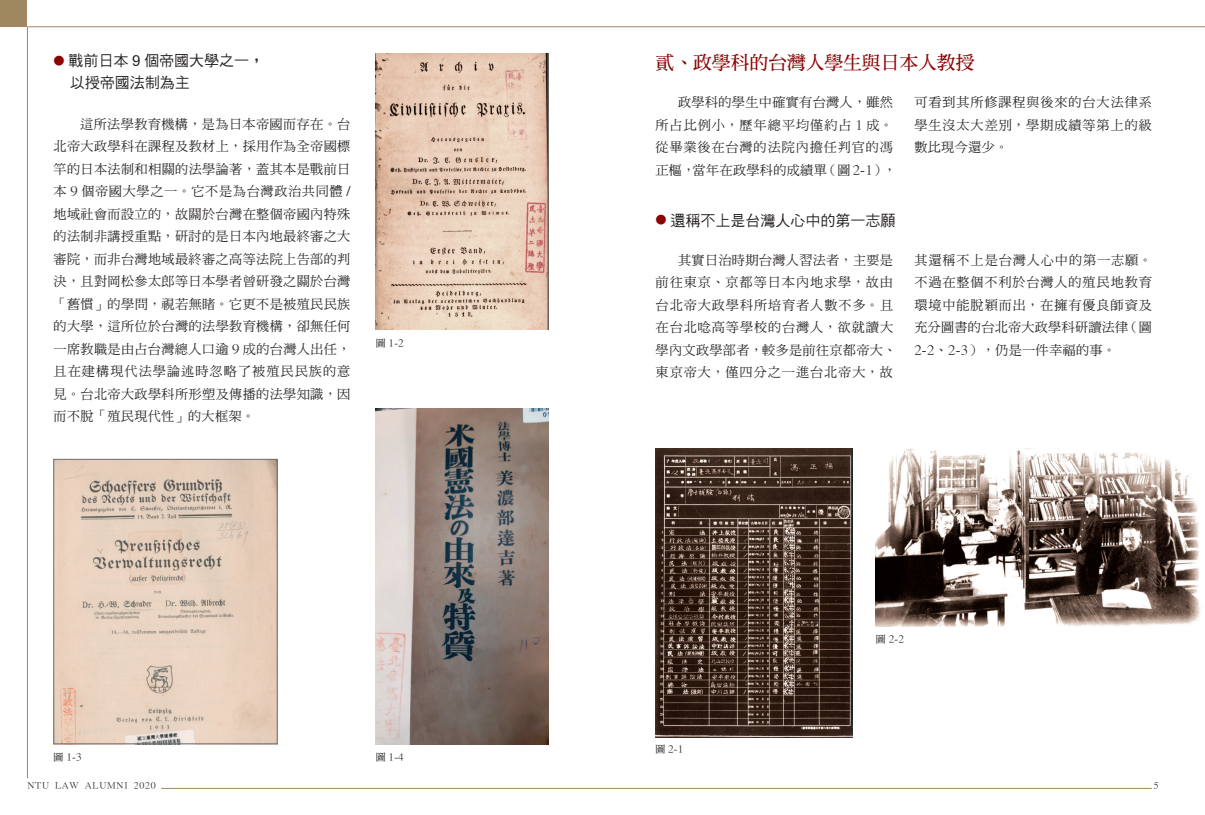
<style>
.page{position:relative;width:1205px;height:815px;background:#fff}
.page>*{position:absolute;margin:0;border:0;box-sizing:border-box;transform-origin:0 0}
.t1{font:18.75px "DF Ming Bd HKP BF";color:#8b0202}
.t2{font:15px "DF Hei Md HKP BF";color:#231f20}
.t3{font:13.12px/22.5px "DF Ming Md HKP BF";letter-spacing:.07em;color:#231f20;text-align:justify}
.t4{font:10px "DF Ming Md HKP BF";color:#231f20}
.t5{font:8.75px "DF Ming Md HKP BF";letter-spacing:.1em;color:#231f20}
.s1{font-family:"DF Ming Bd HKP BF";font-size:11.25px;color:#8b0202}
</style>
<div class="page">
<hr style="left:27px;top:27px;width:1178px;height:1px;background:#9f885f">
<hr style="left:161px;top:788px;width:991px;height:1px;background:#9f885f">
<hr style="left:27px;top:27px;width:1px;height:751px;background:#9f885f">
<div style="left:0;top:0;width:27px;height:27px;background:#9f885f"></div>
<img style="left:655px;top:448px;width:197px;height:290px">
<img style="left:876px;top:448px;width:325px;height:178px">
<img style="left:376px;top:53px;width:173px;height:277px">
<img style="left:56px;top:461px;width:219px;height:281px">
<img style="left:376px;top:409px;width:173px;height:335px">
<div style="left:54px;top:459px;width:223px;height:285px;border:1px solid #6c6d70"></div>
<p class="t2" style="left:54px;top:53px;width:212px"><span class="s1">●</span> 戰前日本 9 個帝國大學之一，</p>
<p class="t2" style="left:70px;top:75px;width:121px">以授帝國法制為主</p>
<p class="t3" style="left:54px;top:113px;width:298px;text-indent:27px">這所法學教育機構，是為日本帝國而存在。台北帝大政學科在課程及教材上，採用作為全帝國標竿的日本法制和相關的法學論著，蓋其本是戰前日本 9 個帝國大學之一。它不是為台灣政治共同體 /地域社會而設立的，故關於台灣在整個帝國內特殊的法制非講授重點，研討的是日本內地最終審之大審院，而非台灣地域最終審之高等法院上告部的判決，且對岡松參太郎等日本學者曾研發之關於台灣「舊慣」的學問，視若無睹。它更不是被殖民民族的大學，這所位於台灣的法學教育機構，卻無任何一席教職是由占台灣總人口逾 9 成的台灣人出任，且在建構現代法學論述時忽略了被殖民民族的意見。台北帝大政學科所形塑及傳播的法學知識，因而不脫「殖民現代性」的大框架。</p>
<p class="t4" style="left:376px;top:338px;width:29px">圖 1-2</p>
<p class="t4" style="left:54px;top:752px;width:29px">圖 1-3</p>
<p class="t4" style="left:376px;top:752px;width:29px">圖 1-4</p>
<p class="t1" style="left:656px;top:53px;width:320px">貳、政學科的台灣人學生與日本人教授</p>
<p class="t3" style="left:655px;top:92px;width:242px;text-align:left;text-indent:23px">政學科的學生中確實有台灣人，雖然所占比例小，歷年總平均僅約占 1 成。從畢業後在台灣的法院內擔任判官的馮正樞，當年在政學科的成績單（圖 2-1），</p>
<p class="t3" style="left:914px;top:92px;width:239px">可看到其所修課程與後來的台大法律系學生沒太大差別，學期成績等第上的級數比現今還少。</p>
<p class="t2" style="left:656px;top:213px;width:241px"><span class="s1">●</span> 還稱不上是台灣人心中的第一志願</p>
<p class="t3" style="left:656px;top:249px;width:242px;text-align:left;text-indent:22px">其實日治時期台灣人習法者，主要是前往東京、京都等日本內地求學，故由台北帝大政學科所培育者人數不多。且在台北唸高等學校的台灣人，欲就讀大學內文政學部者，較多是前往京都帝大、東京帝大，僅四分之一進台北帝大，故</p>
<p class="t3" style="left:914px;top:249px;width:239px">其還稱不上是台灣人心中的第一志願。不過在整個不利於台灣人的殖民地教育環境中能脫穎而出，在擁有優良師資及充分圖書的台北帝大政學科研讀法律（圖2-2、2-3），仍是一件幸福的事。</p>
<p class="t4" style="left:655px;top:744px;width:29px">圖 2-1</p>
<p class="t4" style="left:876px;top:634px;width:29px">圖 2-2</p>
<p class="t5" style="left:27px;top:781px;width:130px">NTU LAW ALUMNI 2020</p>
<p class="t5" style="left:1154px;top:781px;width:6px">5</p>
</div>
